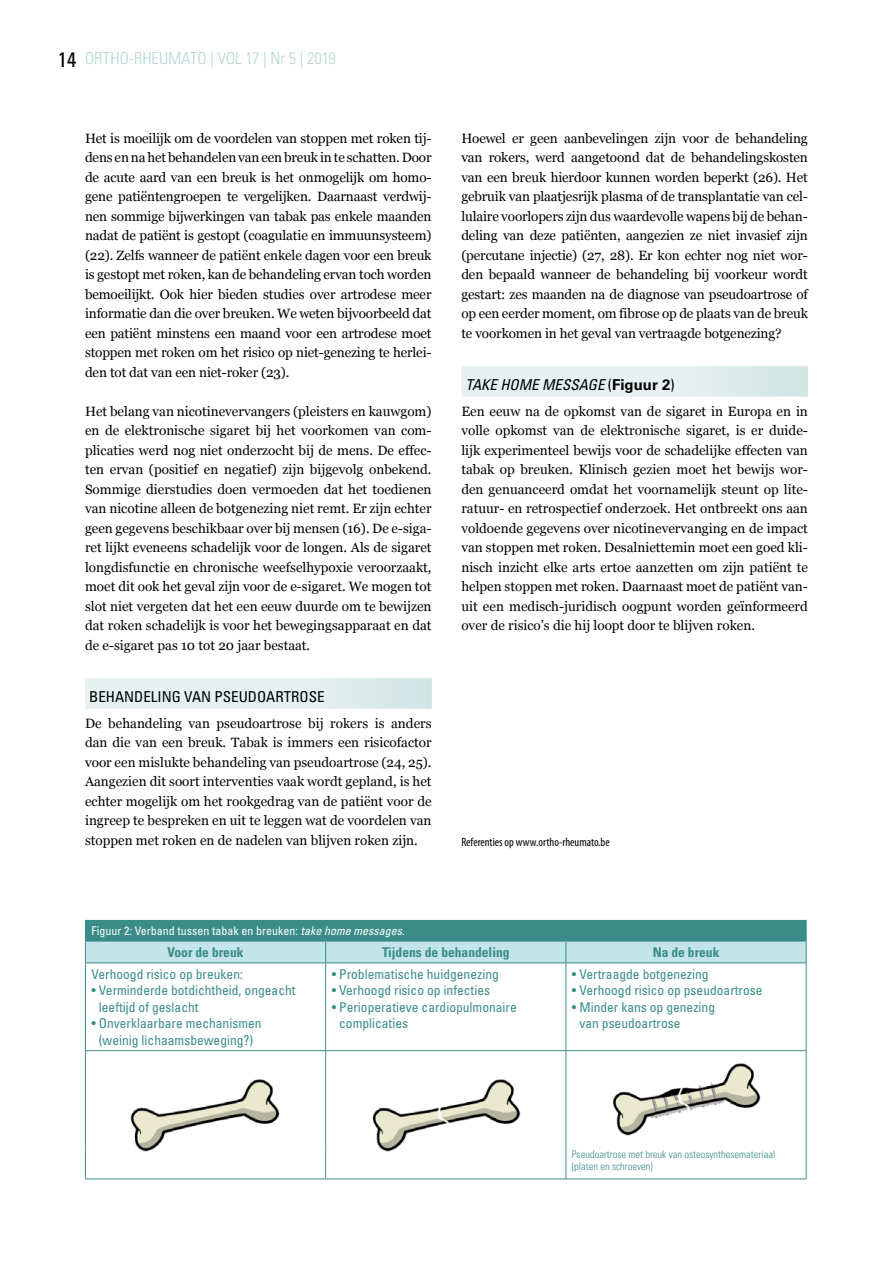
<style>
.page{position:relative;width:893px;height:1263px;background:#fff}
.page>*{position:absolute;margin:0;border:0;box-sizing:border-box;transform-origin:0 0}
.t1{font:300 condensed 16.5px "Univers LT Std";letter-spacing:.005em;color:#b3d5d2}
.t2{font:condensed 15px "Univers LT Std";color:#000}
.t3{font:italic condensed 15px "Univers LT Std";color:#000}
.t4{font:13.5px/19.5px "Georgia";color:#000;text-align:justify}
.t5{font:condensed 13.5px/16.5px "Univers LT Std";color:#398c87}
.t6{font:700 condensed 13.5px "Univers LT Std";color:#398c87}
.t7{font:condensed 12px "Univers LT Std";color:#fff}
.t8{font:condensed 12px "Myriad Pro";color:#000}
.t9{font:300 condensed 10.5px/12.6px "Univers LT Std";color:#398c87}
.s1{font-weight:400;font-size:21px;color:#000}
.s2{font-style:normal}
.s3{font-weight:700;font-style:normal;font-stretch:normal}
.s4{font-style:italic}
</style>
<div class="page">
<svg style="left:85px;top:678px;width:347px;height:1px"></svg>
<div style="left:85px;top:679px;width:347px;height:30px;background:linear-gradient(to right,#eef4f6,#d9e9e8)"></div>
<svg style="left:461px;top:366px;width:347px;height:1px"></svg>
<div style="left:461px;top:367px;width:347px;height:30px;background:linear-gradient(to right,#eef4f6,#d9e9e8)"></div>
<hr style="left:85px;top:920px;width:241px;height:1px;background:#398c87">
<hr style="left:326px;top:920px;width:240px;height:1px;background:#398c87">
<hr style="left:566px;top:920px;width:240px;height:1px;background:#398c87">
<svg style="left:85px;top:921px;width:722px;height:42px;background:#7db7b7"></svg>
<hr style="left:85px;top:962px;width:241px;height:1px;background:#398c87">
<hr style="left:85px;top:963px;width:1px;height:87px;background:#398c87">
<hr style="left:326px;top:962px;width:240px;height:1px;background:#398c87">
<hr style="left:325px;top:963px;width:1px;height:87px;background:#398c87">
<hr style="left:566px;top:962px;width:240px;height:1px;background:#398c87">
<hr style="left:566px;top:963px;width:1px;height:87px;background:#398c87">
<hr style="left:806px;top:963px;width:1px;height:87px;background:#398c87">
<hr style="left:85px;top:1050px;width:241px;height:1px;background:#398c87">
<hr style="left:85px;top:1051px;width:1px;height:93px;background:#398c87">
<hr style="left:326px;top:1050px;width:240px;height:1px;background:#398c87">
<hr style="left:325px;top:1051px;width:1px;height:93px;background:#398c87">
<hr style="left:566px;top:1050px;width:240px;height:1px;background:#398c87">
<hr style="left:566px;top:1051px;width:1px;height:93px;background:#398c87">
<hr style="left:806px;top:1051px;width:1px;height:93px;background:#398c87">
<hr style="left:85px;top:1144px;width:1px;height:34px;background:#398c87">
<hr style="left:325px;top:1144px;width:1px;height:34px;background:#398c87">
<hr style="left:566px;top:1144px;width:1px;height:34px;background:#398c87">
<hr style="left:806px;top:1144px;width:1px;height:34px;background:#398c87">
<hr style="left:85px;top:1178px;width:241px;height:1px;background:#398c87">
<hr style="left:326px;top:1178px;width:240px;height:1px;background:#398c87">
<hr style="left:566px;top:1178px;width:240px;height:1px;background:#398c87">
<img style="left:130px;top:1079px;width:150px;height:73px">
<img style="left:372px;top:1079px;width:149px;height:73px">
<img style="left:613px;top:1063px;width:148px;height:73px">
<p class="t1" style="left:58px;top:48px;width:279px"><span class="s1">14</span> ORTHO-RHEUMATO | VOL 17 | Nr 5 | 2019</p>
<p class="t4" style="left:85px;top:129px;width:348px">Het is moeilijk om de voordelen van stoppen met roken tij&shy;dens en na het behandelen van een breuk in te schatten. Door de acute aard van een breuk is het onmogelijk om homo&shy;gene patiëntengroepen te vergelijken. Daarnaast verdwij&shy;nen sommige bijwerkingen van tabak pas enkele maanden nadat de patiënt is gestopt (coagulatie en immuunsysteem) (22). Zelfs wanneer de patiënt enkele dagen voor een breuk is gestopt met roken, kan de behandeling ervan toch worden bemoeilijkt. Ook hier bieden studies over artrodese meer informatie dan die over breuken. We weten bijvoorbeeld dat een patiënt minstens een maand voor een artrodese moet stoppen met roken om het risico op niet-genezing te herlei&shy;den tot dat van een niet-roker (23).</p>
<p class="t4" style="left:85px;top:402px;width:348px">Het belang van nicotinevervangers (pleisters en kauwgom) en de elektronische sigaret bij het voorkomen van com&shy;plicaties werd nog niet onderzocht bij de mens. De effec&shy;ten ervan (positief en negatief) zijn bijgevolg onbekend.<br>Sommige dierstudies doen vermoeden dat het toedienen van nicotine alleen de botgenezing niet remt. Er zijn echter geen gegevens beschikbaar over bij mensen (16). De e-siga&shy;ret lijkt eveneens schadelijk voor de longen. Als de sigaret longdisfunctie en chronische weefselhypoxie veroorzaakt, moet dit ook het geval zijn voor de e-sigaret. We mogen tot slot niet vergeten dat het een eeuw duurde om te bewijzen dat roken schadelijk is voor het bewegingsapparaat en dat de e-sigaret pas 10 tot 20 jaar bestaat.</p>
<p class="t2" style="left:89px;top:687px;width:237px">BEHANDELING VAN PSEUDOARTROSE</p>
<p class="t4" style="left:85px;top:714px;width:348px">De behandeling van pseudoartrose bij rokers is anders dan die van een breuk. Tabak is immers een risicofactor voor een mislukte behandeling van pseudoartrose (24, 25).<br>Aangezien dit soort interventies vaak wordt gepland, is het echter mogelijk om het rookgedrag van de patiënt voor de ingreep te bespreken en uit te leggen wat de voordelen van stoppen met roken en de nadelen van blijven roken zijn.</p>
<p class="t4" style="left:461px;top:129px;width:348px">Hoewel er geen aanbevelingen zijn voor de behandeling van rokers, werd aangetoond dat de behandelingskosten van een breuk hierdoor kunnen worden beperkt (26). Het gebruik van plaatjesrijk plasma of de transplantatie van cel&shy;lulaire voorlopers zijn dus waardevolle wapens bij de behan&shy;deling van deze patiënten, aangezien ze niet invasief zijn (percutane injectie) (27, 28). Er kon echter nog niet wor&shy;den bepaald wanneer de behandeling bij voorkeur wordt gestart: zes maanden na de diagnose van pseudoartrose of op een eerder moment, om fibrose op de plaats van de breuk te voorkomen in het geval van vertraagde botgenezing?</p>
<p class="t3" style="left:466px;top:375px;width:210px">TAKE HOME MESSAGE <span class="s2">(</span><span class="s3">Figuur 2</span><span class="s2">)</span></p>
<p class="t4" style="left:461px;top:402px;width:348px">Een eeuw na de opkomst van de sigaret in Europa en in volle opkomst van de elektronische sigaret, is er duide&shy;lijk experimenteel bewijs voor de schadelijke effecten van tabak op breuken. Klinisch gezien moet het bewijs wor&shy;den genuanceerd omdat het voornamelijk steunt op lite&shy;ratuur- en retrospectief onderzoek. Het ontbreekt ons aan voldoende gegevens over nicotinevervanging en de impact van stoppen met roken. Desalniettemin moet een goed kli&shy;nisch inzicht elke arts ertoe aanzetten om zijn patiënt te helpen stoppen met roken. Daarnaast moet de patiënt van&shy;uit een medisch-juridisch oogpunt worden geïnformeerd over de risico’s die hij loopt door te blijven roken.</p>
<p class="t8" style="left:461px;top:835px;width:150px">Referenties op www.ortho-rheumato.be</p>
<p class="t7" style="left:91px;top:923px;width:315px">Figuur 2: Verband tussen tabak en breuken: <span class="s4">take home messages</span>.</p>
<p class="t6" style="left:168px;top:944px;width:77px">Voor de breuk</p>
<p class="t6" style="left:382px;top:944px;width:129px">Tijdens de behandeling</p>
<p class="t6" style="left:653px;top:944px;width:68px">Na de breuk</p>
<p class="t5" style="left:91px;top:965px;width:153px">Verhoogd risico op breuken:</p>
<p class="t5" style="left:99px;top:982px;width:198px;text-indent:-7px">• Verminderde botdichtheid, ongeacht leeftijd of geslacht</p>
<p class="t5" style="left:91px;top:1015px;width:172px;text-align:center">• Onverklaarbare mechanismen (weinig lichaamsbeweging?)</p>
<p class="t5" style="left:572px;top:965px;width:138px">• Vertraagde botgenezing</p>
<p class="t5" style="left:572px;top:982px;width:192px">• Verhoogd risico op pseudoartrose</p>
<p class="t5" style="left:579px;top:998px;width:137px;text-indent:-7px">• Minder kans op genezing van pseudoartrose</p>
<p class="t5" style="left:332px;top:965px;width:169px">• Problematische huidgenezing</p>
<p class="t5" style="left:332px;top:982px;width:160px">• Verhoogd risico op infecties</p>
<p class="t5" style="left:339px;top:998px;width:179px;text-indent:-7px">• Perioperatieve cardiopulmonaire complicaties</p>
<p class="t9" style="left:572px;top:1148px;width:205px">Pseudoartrose met breuk van osteosynthesemateriaal (platen en schroeven)</p>
</div>
